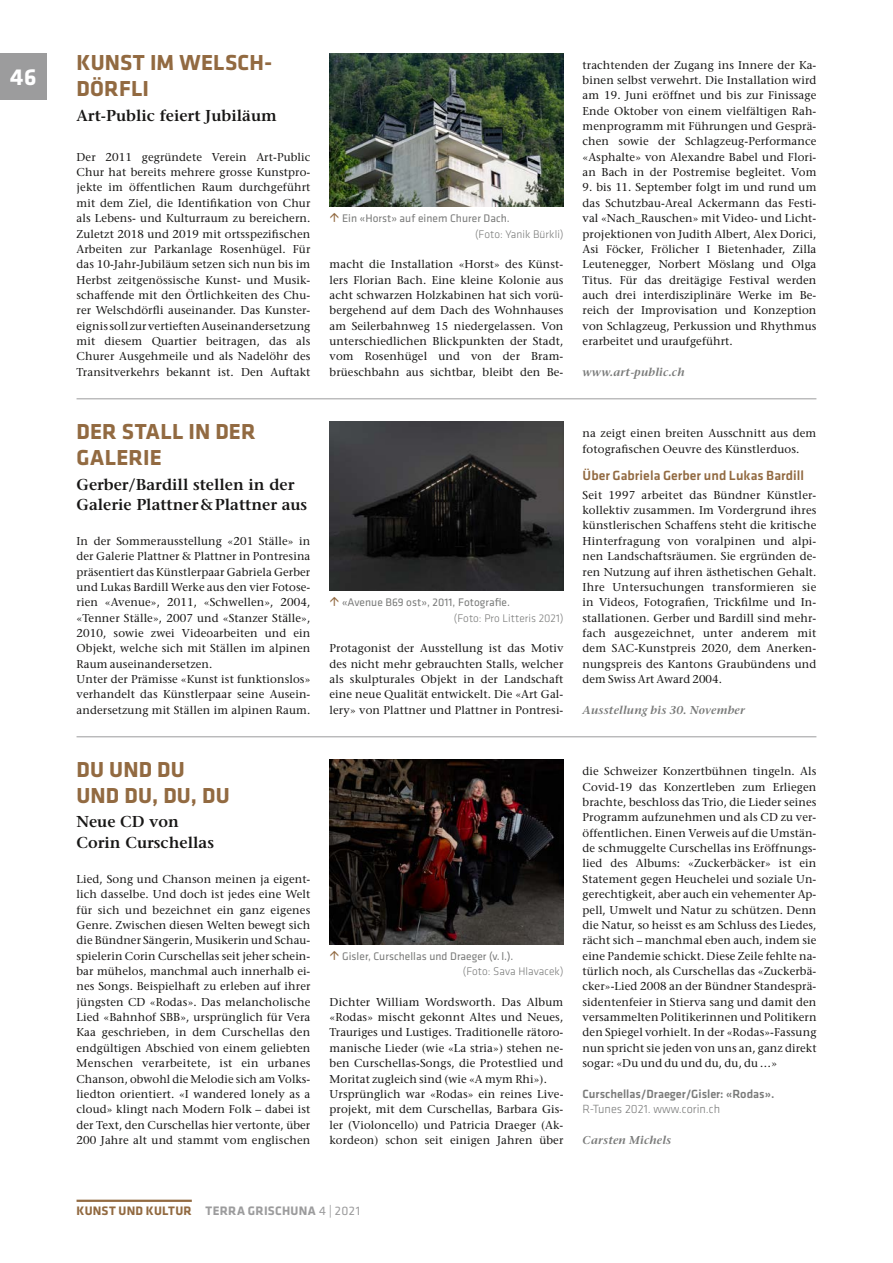
<style>
.page{position:relative;width:893px;height:1263px;background:#fff}
.page>*{position:absolute;margin:0;border:0;box-sizing:border-box;transform-origin:0 0}
.Pagina{font:700 24px "Klavika";color:#fff}
.Titel_Gasetta{font:700 22.5px/26.2px "Klavika";letter-spacing:.005em;color:#926a41}
.Untertitel_Gasetta{font:600 15.75px/20.2px "Stone Serif Std";color:#181716}
.Zwischentitel_Gasett{font:500 13.8px "Klavika";letter-spacing:.005em;color:#926a41}
.Fusszeile{font:700 12.75px "Klavika";letter-spacing:.015em;color:#926a41}
.Infos_Gasetta{font:500 12.3px/15.3px "Klavika";color:#7a7b7a}
.Grundschrift_Gasetta{font:500 11.4px/15.3px "Stone Serif Std";letter-spacing:.01em;color:#181716;text-align:justify}
.Bildlegende_Gasetta{font:11.4px/15.3px "Klavika";letter-spacing:.005em;color:#7a7b7a}
.Autor_Gasetta{font:italic 600 11.4px "Stone Serif Std";letter-spacing:.01em;color:#7a7b7a}
.s1{font-weight:300}
.s2{color:#9c9c9d}
.s3{font-weight:400;color:#9c9c9d}
</style>
<div class="page">
<div style="left:0;top:53px;width:47px;height:46px;background:#9c9c9d"></div>
<hr style="left:77px;top:1200px;width:115px;height:2px;background:#926a41">
<hr style="left:77px;top:398px;width:739px;height:1px;background:#9c9c9d">
<hr style="left:77px;top:736px;width:739px;height:1px;background:#9c9c9d">
<img style="left:330px;top:760px;width:233px;height:184px">
<img style="left:330px;top:422px;width:233px;height:169px">
<img style="left:330px;top:53px;width:233px;height:154px">
<p class="Pagina" style="left:10px;top:60px;width:28px">46</p>
<p class="Titel_Gasetta" style="left:77px;top:48px;width:29px">KUNST</p>
<p class="Titel_Gasetta" style="left:150px;top:48px;width:123px">IM WELSCH-</p>
<p class="Titel_Gasetta" style="left:77px;top:75px;width:74px">DÖRFLI</p>
<p class="Untertitel_Gasetta" style="left:77px;top:105px;width:202px">Art-Public feiert Jubiläum</p>
<p class="Grundschrift_Gasetta" style="left:77px;top:149px;width:235px">Der 2011 gegründete Verein Art-Public Chur hat bereits mehrere grosse Kunstpro&shy;jekte im öffentlichen Raum durchgeführt mit dem Ziel, die Identifikation von Chur als Lebens- und Kulturraum zu bereichern.<br>Zuletzt 2018 und 2019 mit ortsspezifischen Arbeiten zur Parkanlage Rosenhügel. Für das 10-Jahr-Jubiläum setzen sich nun bis im Herbst zeitgenössische Kunst- und Musik&shy;schaffende mit den Örtlichkeiten des Chu&shy;rer Welschdörfli auseinander. Das Kunster&shy;eignis soll zur vertieften Auseinandersetzung mit diesem Quartier beitragen, das als Churer Ausgehmeile und als Nadelöhr des Transitverkehrs bekannt ist. Den Auftakt</p>
<p class="Titel_Gasetta" style="left:77px;top:417px;width:179px">DER STALL IN DER<br>GALERIE</p>
<p class="Untertitel_Gasetta" style="left:77px;top:474px;width:232px">Gerber/Bardill stellen in der<br>Galerie Plattner&amp;Plattner aus</p>
<p class="Grundschrift_Gasetta" style="left:77px;top:533px;width:235px">In der Sommerausstellung «201 Ställe» in der Galerie Plattner &amp; Plattner in Pontresina präsentiert das Künstlerpaar Gabriela Gerber und Lukas Bardill Werke aus den vier Fotose&shy;rien «Avenue», 2011, «Schwellen», 2004, «Tenner Ställe», 2007 und «Stanzer Ställe», 2010, sowie zwei Videoarbeiten und ein Objekt, welche sich mit Ställen im alpinen Raum auseinandersetzen.</p>
<p class="Grundschrift_Gasetta" style="left:77px;top:671px;width:235px">Unter der Prämisse «Kunst ist funktionslos» verhandelt das Künstlerpaar seine Ausein&shy;andersetzung mit Ställen im alpinen Raum.</p>
<p class="Titel_Gasetta" style="left:77px;top:755px;width:48px">DU UND</p>
<p class="Titel_Gasetta" style="left:157px;top:755px;width:14px">DU</p>
<p class="Titel_Gasetta" style="left:77px;top:781px;width:15px">UND</p>
<p class="Titel_Gasetta" style="left:125px;top:781px;width:92px">DU, DU, DU</p>
<p class="Untertitel_Gasetta" style="left:77px;top:812px;width:139px">Neue CD von<br>Corin Curschellas</p>
<p class="Grundschrift_Gasetta" style="left:77px;top:871px;width:236px">Lied, Song und Chanson meinen ja eigent&shy;lich dasselbe. Und doch ist jedes eine Welt für sich und bezeichnet ein ganz eigenes Genre. Zwischen diesen Welten bewegt sich die Bündner Sängerin, Musikerin und Schau&shy;spielerin Corin Curschellas seit jeher schein&shy;bar mühelos, manchmal auch innerhalb ei&shy;nes Songs. Beispielhaft zu erleben auf ihrer jüngsten CD «Rodas». Das melancholische Lied «Bahnhof SBB», ursprünglich für Vera Kaa geschrieben, in dem Curschellas den endgültigen Abschied von einem geliebten Menschen verarbeitete, ist ein urbanes Chanson, obwohl die Melodie sich am Volks&shy;liedton orientiert. «I wandered lonely as a cloud» klingt nach Modern Folk – dabei ist der Text, den Curschellas hier vertonte, über 200 Jahre alt und stammt vom englischen</p>
<p class="Bildlegende_Gasetta" style="left:475px;top:210px;width:90px;text-indent:-133px">Ein «Horst» auf einem Churer Dach.<br><span class="s1">(Foto: Yanik Bürkli)</span></p>
<p class="Grundschrift_Gasetta" style="left:330px;top:257px;width:235px">macht die Installation «Horst» des Künst&shy;lers Florian Bach. Eine kleine Kolonie aus acht schwarzen Holzkabinen hat sich vorü&shy;bergehend auf dem Dach des Wohnhauses am Seilerbahnweg 15 niedergelassen. Von unterschiedlichen Blickpunkten der Stadt, vom Rosenhügel und von der Bram&shy;brüeschbahn aus sichtbar, bleibt den Be-</p>
<p class="Grundschrift_Gasetta" style="left:583px;top:57px;width:235px">trachtenden der Zugang ins Innere der Ka&shy;binen selbst verwehrt. Die Installation wird am 19. Juni eröffnet und bis zur Finissage Ende Oktober von einem vielfältigen Rah&shy;menprogramm mit Führungen und Gesprä&shy;chen sowie der Schlagzeug-Performance «Asphalte» von Alexandre Babel und Flori&shy;an Bach in der Postremise begleitet. Vom</p>
<p class="Grundschrift_Gasetta" style="left:583px;top:180px;width:235px">9. bis 11. September folgt im und rund um das Schutzbau-Areal Ackermann das Festi&shy;val «Nach_Rauschen» mit Video- und Licht&shy;projektionen von Judith Albert, Alex Dorici, Asi Föcker, Frölicher I Bietenhader, Zilla Leutenegger, Norbert Möslang und Olga Titus. Für das dreitägige Festival werden auch drei interdisziplinäre Werke im Be&shy;reich der Improvisation und Konzeption von Schlagzeug, Perkussion und Rhythmus erarbeitet und uraufgeführt.</p>
<p class="Autor_Gasetta" style="left:583px;top:365px;width:104px">www.art-public.ch</p>
<p class="Bildlegende_Gasetta" style="left:454px;top:594px;width:111px;text-indent:-112px">«Avenue B69 ost», 2011, Fotografie.<br><span class="s1">(Foto: Pro Litteris 2021)</span></p>
<p class="Grundschrift_Gasetta" style="left:330px;top:641px;width:235px">Protagonist der Ausstellung ist das Motiv des nicht mehr gebrauchten Stalls, welcher als skulpturales Objekt in der Landschaft eine neue Qualität entwickelt. Die «Art Gal&shy;lery» von Plattner und Plattner in Pontresi-</p>
<p class="Grundschrift_Gasetta" style="left:583px;top:426px;width:235px">na zeigt einen breiten Ausschnitt aus dem fotografischen Oeuvre des Künstlerduos.</p>
<p class="Zwischentitel_Gasett" style="left:583px;top:466px;width:223px">Über Gabriela Gerber und Lukas Bardill</p>
<p class="Grundschrift_Gasetta" style="left:583px;top:487px;width:235px">Seit 1997 arbeitet das Bündner Künstler&shy;kollektiv zusammen. Im Vordergrund ihres künstlerischen Schaffens steht die kritische Hinterfragung von voralpinen und alpi&shy;nen Landschaftsräumen. Sie ergründen de&shy;ren Nutzung auf ihren ästhetischen Gehalt.<br>Ihre Untersuchungen transformieren sie in Videos, Fotografien, Trickfilme und In&shy;stallationen. Gerber und Bardill sind mehr&shy;fach ausgezeichnet, unter anderem mit dem SAC-Kunstpreis 2020, dem Anerken&shy;nungspreis des Kantons Graubündens und dem Swiss Art Award 2004.</p>
<p class="Autor_Gasetta" style="left:583px;top:703px;width:164px">Ausstellung bis 30. November</p>
<p class="Bildlegende_Gasetta" style="left:463px;top:948px;width:102px;text-indent:-121px">Gisler, Curschellas und Draeger (v. l.).<br><span class="s1">(Foto: Sava Hlavacek)</span></p>
<p class="Grundschrift_Gasetta" style="left:330px;top:994px;width:235px">Dichter William Wordsworth. Das Album «Rodas» mischt gekonnt Altes und Neues, Trauriges und Lustiges. Traditionelle rätoro&shy;manische Lieder (wie «La stria») stehen ne&shy;ben Curschellas-Songs, die Protestlied und Moritat zugleich sind (wie «A mym Rhi»).</p>
<p class="Grundschrift_Gasetta" style="left:330px;top:1086px;width:235px">Ursprünglich war «Rodas» ein reines Live&shy;projekt, mit dem Curschellas, Barbara Gis&shy;ler (Violoncello) und Patricia Draeger (Ak&shy;kordeon) schon seit einigen Jahren über</p>
<p class="Grundschrift_Gasetta" style="left:583px;top:764px;width:235px">die Schweizer Konzertbühnen tingeln. Als Covid-19 das Konzertleben zum Erliegen brachte, beschloss das Trio, die Lieder seines Programm aufzunehmen und als CD zu ver&shy;öffentlichen. Einen Verweis auf die Umstän&shy;de schmuggelte Curschellas ins Eröffnungs&shy;lied des Albums: «Zuckerbäcker» ist ein Statement gegen Heuchelei und soziale Un&shy;gerechtigkeit, aber auch ein vehementer Ap&shy;pell, Umwelt und Natur zu schützen. Denn die Natur, so heisst es am Schluss des Liedes, rächt sich – manchmal eben auch, indem sie eine Pandemie schickt. Diese Zeile fehlte na&shy;türlich noch, als Curschellas das «Zuckerbä&shy;cker»-Lied 2008 an der Bündner Standesprä&shy;sidentenfeier in Stierva sang und damit den versammelten Politikerinnen und Politikern den Spiegel vorhielt. In der «Rodas»-Fassung nun spricht sie jeden von uns an, ganz direkt sogar: «Du und du und du, du, du…»</p>
<p class="Infos_Gasetta" style="left:583px;top:1086px;width:193px">Curschellas/Draeger/Gisler: «Rodas».<br><span class="s1">R-Tunes 2021. www.corin.ch</span></p>
<p class="Autor_Gasetta" style="left:583px;top:1133px;width:90px">Carsten Michels</p>
<p class="Fusszeile" style="left:77px;top:1201px;width:285px">KUNST UND KULTUR <span class="s2">TERRA GRISCHUNA</span> <span class="s3">4 | 2021</span></p>
</div>
